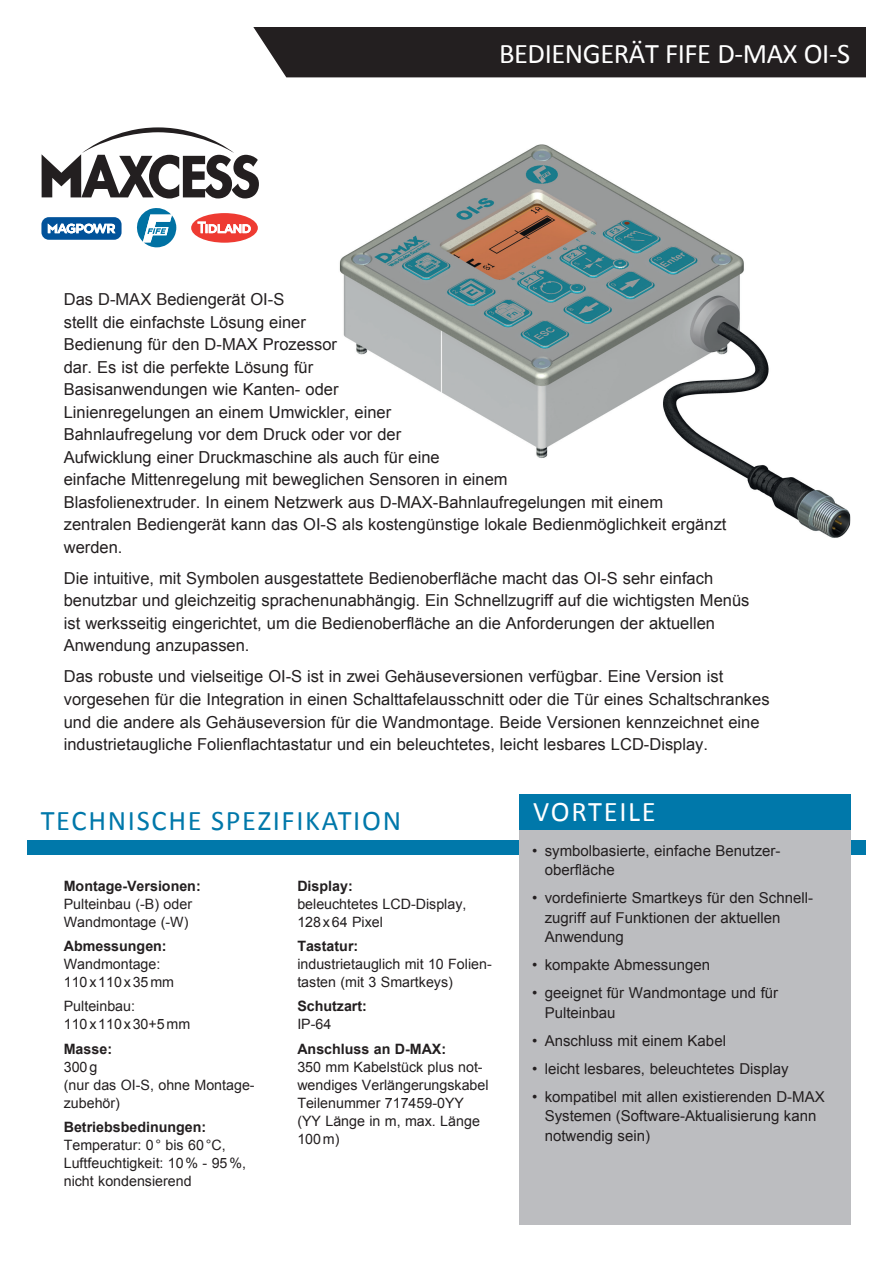
<style>
.page{position:relative;width:893px;height:1263px;background:#fff}
.page>*{position:absolute;margin:0;border:0;box-sizing:border-box;transform-origin:0 0}
.Sub_Head_Bar_White{font:28.5px "Calibri";letter-spacing:-.015em;color:#fff}
.t1{font:28.5px "Calibri";letter-spacing:.06em;color:#0078aa}
.Sub_Head_Bar_White-2{font:28.5px "Calibri";letter-spacing:.06em;color:#fff}
.Body{font:16.5px/22.5px "Arial";color:#231f20}
.t2{font:15px/19.5px "Arial";color:#231f20}
.Specs{font:14.25px/18px "Arial";color:#231f20}
.Specs_bold{font:700 14.25px "Arial";color:#231f20}
</style>
<div class="page">
<div style="left:27px;top:840px;width:839px;height:14px;background:#0078aa"></div>
<div style="left:519px;top:794px;width:331px;height:430px;background:#bcbdc0"></div>
<div style="left:519px;top:794px;width:331px;height:35px;background:#0078aa"></div>
<div style="left:253px;top:27px;width:613px;height:50px;background:#231f20"></div>
<svg style="left:136px;top:208px;width:40px;height:39px"></svg>
<svg style="left:191px;top:213px;width:67px;height:30px"></svg>
<svg style="left:42px;top:127px;width:217px;height:71px"></svg>
<svg style="left:41px;top:217px;width:81px;height:23px"></svg>
<img style="left:339px;top:144px;width:511px;height:394px">
<p class="Sub_Head_Bar_White" style="left:499px;top:35px;width:353px">BEDIENGERÄT FIFE D-MAX OI-S</p>
<p class="Body" style="left:64px;top:289px;width:664px">Das D-MAX Bediengerät OI-S<br>stellt die einfachste Lösung einer<br>Bedienung für den D‑MAX Prozessor<br>dar. Es ist die perfekte Lösung für<br>Basisanwendungen wie Kanten- oder<br>Linienregelungen an einem Umwickler, einer<br>Bahnlaufregelung vor dem Druck oder vor der<br>Aufwicklung einer Druckmaschine als auch für eine<br>einfache Mittenregelung mit beweglichen Sensoren in einem<br>Blasfolienextruder. In einem Netzwerk aus D-MAX-Bahnlaufregelungen mit einem zentralen Bediengerät kann das OI-S als kostengünstige lokale Bedienmöglichkeit ergänzt werden.</p>
<p class="Body" style="left:64px;top:567px;width:687px">Die intuitive, mit Symbolen ausgestattete Bedienoberfläche macht das OI-S sehr einfach benutzbar und gleichzeitig sprachenunabhängig. Ein Schnellzugriff auf die wichtigsten Menüs ist werksseitig eingerichtet, um die Bedienoberfläche an die Anforderungen der aktuellen Anwendung anzupassen.</p>
<p class="Body" style="left:64px;top:666px;width:707px">Das robuste und vielseitige OI-S ist in zwei Gehäuseversionen verfügbar. Eine Version ist vorgesehen für die Integration in einen Schalttafelausschnitt oder die Tür eines Schaltschrankes und die andere als Gehäuseversion für die Wandmontage. Beide Versionen kennzeichnet eine industrietaugliche Folienflachtastatur und ein beleuchtetes, leicht lesbares LCD-Display.</p>
<h1 class="t1" style="left:41px;top:803px;width:362px">TECHNISCHE SPEZIFIKATION</h1>
<p class="Specs_bold" style="left:64px;top:876px;width:138px">Montage-Versionen:</p>
<p class="Specs" style="left:64px;top:895px;width:130px">Pulteinbau (-B) oder<br>Wandmontage (-W)</p>
<p class="Specs_bold" style="left:64px;top:937px;width:104px">Abmessungen:</p>
<p class="Specs" style="left:64px;top:955px;width:112px">Wandmontage:<br>110x110x35mm</p>
<p class="Specs" style="left:64px;top:997px;width:128px">Pulteinbau:<br>110x110x30+5mm</p>
<p class="Specs_bold" style="left:64px;top:1039px;width:50px">Masse:</p>
<p class="Specs" style="left:64px;top:1058px;width:192px">300g<br>(nur das OI-S, ohne Montage&shy;zubehör)</p>
<p class="Specs_bold" style="left:64px;top:1118px;width:144px">Betriebsbedinungen:</p>
<p class="Specs" style="left:64px;top:1136px;width:184px">Temperatur: 0° bis 60°C,<br>Luftfeuchtigkeit: 10% - 95%, nicht kondensierend</p>
<p class="Specs_bold" style="left:297px;top:876px;width:57px">Display:</p>
<p class="Specs" style="left:297px;top:895px;width:171px">beleuchtetes LCD-Display,<br>128x64 Pixel</p>
<p class="Specs_bold" style="left:297px;top:937px;width:62px">Tastatur:</p>
<p class="Specs" style="left:297px;top:955px;width:196px">industrietauglich mit 10 Folien&shy;tasten (mit 3 Smartkeys)</p>
<p class="Specs_bold" style="left:297px;top:997px;width:71px">Schutzart:</p>
<p class="Specs" style="left:297px;top:1015px;width:36px">IP-64</p>
<p class="Specs_bold" style="left:297px;top:1039px;width:150px">Anschluss an D-MAX:</p>
<p class="Specs" style="left:297px;top:1058px;width:193px">350 mm Kabelstück plus not&shy;wendiges Verlängerungskabel<br>Teilenummer 717459-0YY (YY Länge in m, max. Länge<br>100m)</p>
<h1 class="Sub_Head_Bar_White-2" style="left:533px;top:793px;width:124px">VORTEILE</h1>
<p class="t2" style="left:545px;top:841px;width:237px;text-indent:-12px">• symbolbasierte, einfache Benutzer&shy;oberfläche</p>
<p class="t2" style="left:545px;top:888px;width:270px;text-indent:-12px">• vordefinierte Smartkeys für den Schnell&shy;zugriff auf Funktionen der aktuellen<br>Anwendung</p>
<p class="t2" style="left:532px;top:955px;width:179px">• kompakte Abmessungen</p>
<p class="t2" style="left:545px;top:983px;width:235px;text-indent:-12px">• geeignet für Wandmontage und für<br>Pulteinbau</p>
<p class="t2" style="left:532px;top:1031px;width:195px">• Anschluss mit einem Kabel</p>
<p class="t2" style="left:532px;top:1059px;width:258px">• leicht lesbares, beleuchtetes Display</p>
<p class="t2" style="left:545px;top:1087px;width:282px;text-indent:-12px">• kompatibel mit allen existierenden D-MAX<br>Systemen (Software-Aktualisierung kann notwendig sein)</p>
</div>
